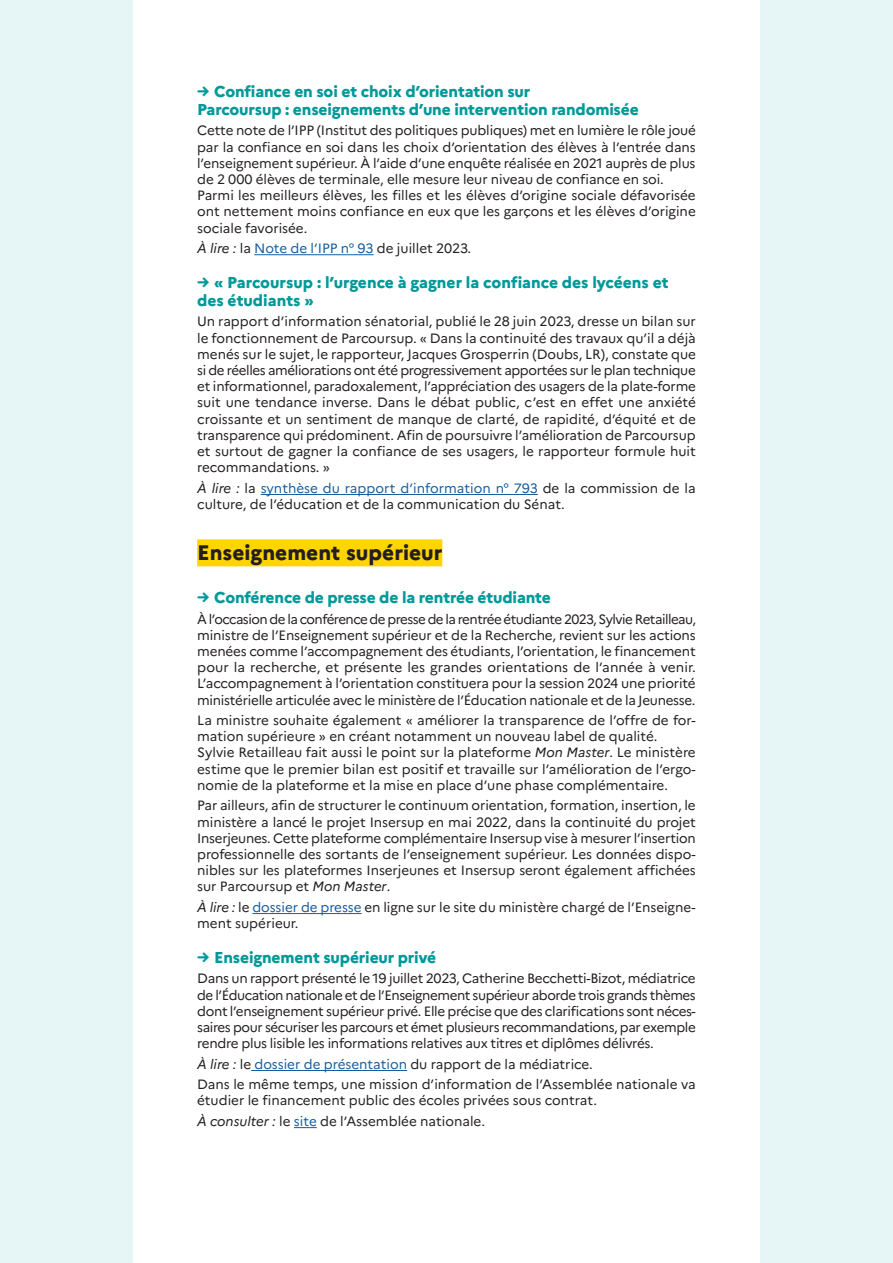
<style>
.page{position:relative;width:893px;height:1263px;background:#fff}
.page>*{position:absolute;margin:0;border:0;box-sizing:border-box;transform-origin:0 0}
.Titre_Surligne_jaune{font:800 21px "Marianne";color:#231f20}
.t1{font:800 15.75px/18px "Marianne";letter-spacing:-.01em;color:#099}
.Texte_Courant{font:13.5px/16.2px "Marianne";color:#231f20;text-align:justify}
.s1{font-style:italic}
.s2{color:#175d9e}
</style>
<div class="page">
<div style="left:0;top:0;width:133px;height:1263px;background:#e6f5f5"></div>
<div style="left:760px;top:0;width:133px;height:1263px;background:#e6f5f5"></div>
<hr style="left:254px;top:254px;width:120px;height:1px;background:#175d9e">
<hr style="left:261px;top:494px;width:277px;height:1px;background:#175d9e">
<div style="left:197px;top:539px;width:245px;height:27px;background:#ffd500"></div>
<hr style="left:252px;top:913px;width:110px;height:1px;background:#175d9e">
<hr style="left:251px;top:1070px;width:156px;height:1px;background:#175d9e">
<svg style="left:294px;top:1127px;width:23px;height:1px"></svg>
<p class="t1" style="left:197px;top:82px;width:443px">→ Confiance en soi et choix d’orientation sur<br>Parcoursup : enseignements d’une intervention randomisée</p>
<p class="Texte_Courant" style="left:197px;top:122px;width:500px">Cette note de l’IPP (Institut des politiques publiques) met en lumière le rôle joué par la confiance en soi dans les choix d’orientation des élèves à l’entrée dans l’enseignement supérieur. À l’aide d’une enquête réalisée en 2021 auprès de plus de 2 000 élèves de terminale, elle mesure leur niveau de confiance en soi.</p>
<p class="Texte_Courant" style="left:197px;top:187px;width:500px">Parmi les meilleurs élèves, les filles et les élèves d’origine sociale défavorisée ont nettement moins confiance en eux que les garçons et les élèves d’origine sociale favorisée.</p>
<p class="Texte_Courant" style="left:197px;top:240px;width:275px"><span class="s1">À lire :</span> la <span class="s2">Note de l’IPP n° 93</span> de juillet 2023.</p>
<p class="t1" style="left:197px;top:273px;width:473px">→ « Parcoursup : l’urgence à gagner la confiance des lycéens et des étudiants »</p>
<p class="Texte_Courant" style="left:197px;top:313px;width:500px">Un rapport d’information sénatorial, publié le 28 juin 2023, dresse un bilan sur le fonctionnement de Parcoursup. « Dans la continuité des travaux qu’il a déjà menés sur le sujet, le rapporteur, Jacques Grosperrin (Doubs, LR), constate que si de réelles améliorations ont été progressivement apportées sur le plan technique et informationnel, paradoxalement, l’appréciation des usagers de la plate-forme suit une tendance inverse. Dans le débat public, c’est en effet une anxiété croissante et un sentiment de manque de clarté, de rapidité, d’équité et de transparence qui prédominent. Afin de poursuivre l’amélioration de Parcoursup et surtout de gagner la confiance de ses usagers, le rapporteur formule huit recommandations. »</p>
<p class="Texte_Courant" style="left:197px;top:480px;width:500px"><span class="s1">À lire :</span> la <span class="s2">synthèse du rapport d’information n° 793</span> de la commission de la culture, de l’éducation et de la communication du Sénat.</p>
<p class="Titre_Surligne_jaune" style="left:197px;top:539px;width:247px">Enseignement supérieur</p>
<p class="t1" style="left:197px;top:588px;width:355px">→ Conférence de presse de la rentrée étudiante</p>
<p class="Texte_Courant" style="left:197px;top:611px;width:500px">À l’occasion de la conférence de presse de la rentrée étudiante 2023, Sylvie Retailleau, ministre de l’Enseignement supérieur et de la Recherche, revient sur les actions menées comme l’accompagnement des étudiants, l’orientation, le financement pour la recherche, et présente les grandes orientations de l’année à venir.<br>L’accompagnement à l’orientation constituera pour la session 2024 une priorité ministérielle articulée avec le ministère de l’Éducation nationale et de la Jeunesse.</p>
<p class="Texte_Courant" style="left:197px;top:712px;width:500px">La ministre souhaite également « améliorer la transparence de l’offre de for&shy;mation supérieure » en créant notamment un nouveau label de qualité.</p>
<p class="Texte_Courant" style="left:197px;top:744px;width:500px">Sylvie Retailleau fait aussi le point sur la plateforme <span class="s1">Mon Master</span>. Le ministère estime que le premier bilan est positif et travaille sur l’amélioration de l’ergo&shy;nomie de la plateforme et la mise en place d’une phase complémentaire.</p>
<p class="Texte_Courant" style="left:197px;top:797px;width:500px">Par ailleurs, afin de structurer le continuum orientation, formation, insertion, le ministère a lancé le projet Insersup en mai 2022, dans la continuité du projet Inserjeunes. Cette plateforme complémentaire Insersup vise à mesurer l’insertion professionnelle des sortants de l’enseignement supérieur. Les données dispo&shy;nibles sur les plateformes Inserjeunes et Insersup seront également affichées sur Parcoursup et <span class="s1">Mon Master</span>.</p>
<p class="Texte_Courant" style="left:197px;top:899px;width:500px"><span class="s1">À lire :</span> le <span class="s2">dossier de presse</span> en ligne sur le site du ministère chargé de l’Enseigne&shy;ment supérieur.</p>
<p class="t1" style="left:197px;top:948px;width:240px">→ Enseignement supérieur privé</p>
<p class="Texte_Courant" style="left:197px;top:970px;width:500px">Dans un rapport présenté le 19 juillet 2023, Catherine Becchetti-Bizot, médiatrice de l’Éducation nationale et de l’Enseignement supérieur aborde trois grands thèmes dont l’enseignement supérieur privé. Elle précise que des clarifications sont néces&shy;saires pour sécuriser les parcours et émet plusieurs recommandations, par exemple rendre plus lisible les informations relatives aux titres et diplômes délivrés.</p>
<p class="Texte_Courant" style="left:197px;top:1056px;width:397px"><span class="s1">À lire :</span> le <span class="s2">dossier de présentation</span> du rapport de la médiatrice.</p>
<p class="Texte_Courant" style="left:197px;top:1076px;width:500px">Dans le même temps, une mission d’information de l’Assemblée nationale va étudier le financement public des écoles privées sous contrat.</p>
<p class="Texte_Courant" style="left:197px;top:1113px;width:289px"><span class="s1">À consulter :</span> le <span class="s2">site</span> de l’Assemblée nationale.</p>
</div>
